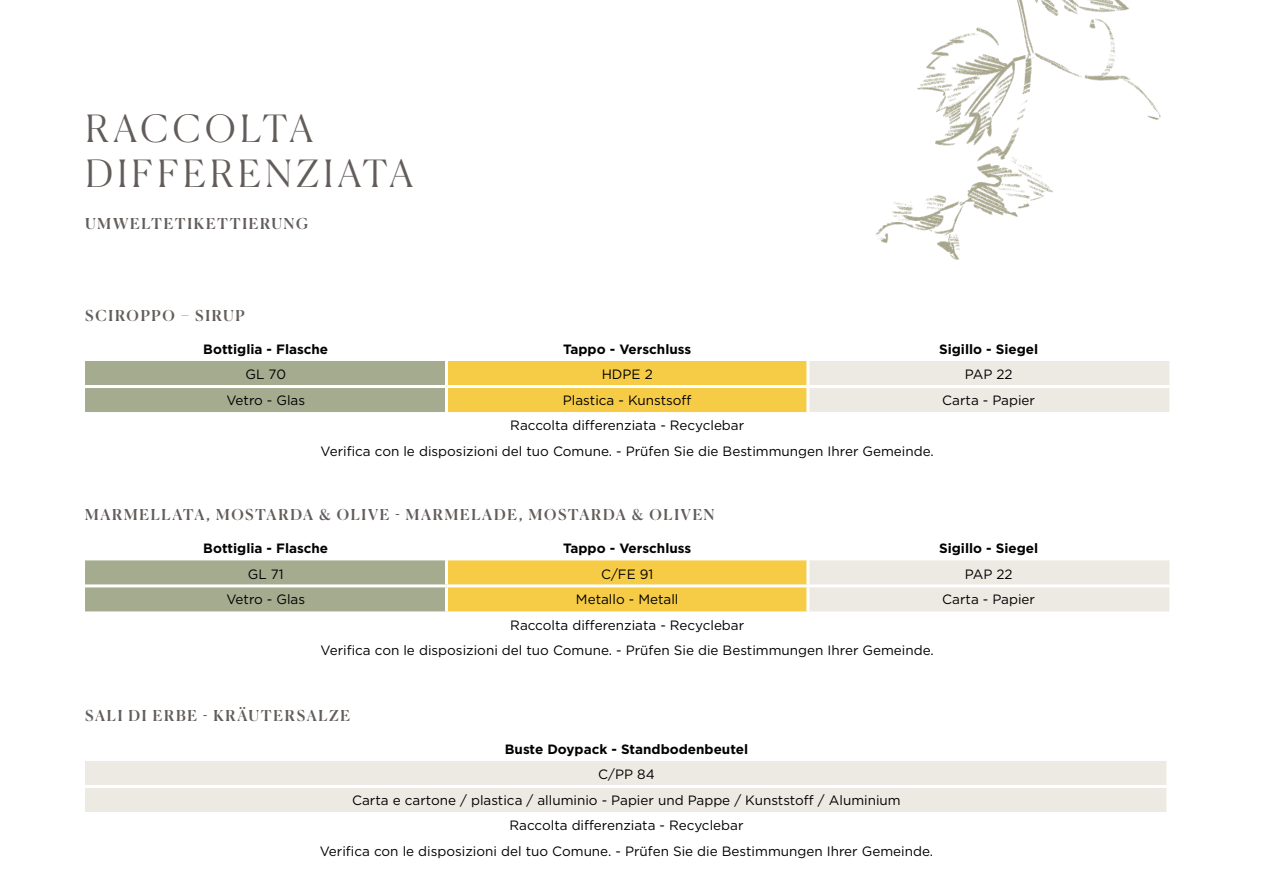
<style>
.page{position:relative;width:1263px;height:893px;background:#fff}
.page>*{position:absolute;margin:0;border:0;box-sizing:border-box;transform-origin:0 0}
.t1{font:300 37.5px/45px "Canela";letter-spacing:.12em;color:#625d5a}
.t2{font:500 15px "Canela";letter-spacing:.12em;color:#625d5a}
.t3{font:13.5px/25.5px "Gotham";color:#000;text-align:center}
.t4{font:700 13.5px "Gotham";color:#000}
</style>
<div class="page">
<img style="left:875px;top:0;width:286px;height:260px">
<svg style="left:85px;top:361px;width:1084px;height:51px;background:#d7ca92"></svg>
<hr style="left:445px;top:361px;width:3px;height:24px;background:#fff">
<hr style="left:445px;top:388px;width:3px;height:24px;background:#fff">
<hr style="left:806px;top:361px;width:3px;height:24px;background:#fff">
<hr style="left:806px;top:388px;width:3px;height:24px;background:#fff">
<hr style="left:85px;top:385px;width:361px;height:3px;background:#fff">
<hr style="left:446px;top:385px;width:362px;height:3px;background:#fff">
<hr style="left:808px;top:385px;width:361px;height:3px;background:#fff">
<svg style="left:85px;top:560px;width:1084px;height:51px;background:#d8cb94"></svg>
<hr style="left:445px;top:560px;width:3px;height:24px;background:#fff">
<hr style="left:445px;top:587px;width:3px;height:24px;background:#fff">
<hr style="left:806px;top:560px;width:3px;height:24px;background:#fff">
<hr style="left:806px;top:587px;width:3px;height:24px;background:#fff">
<hr style="left:85px;top:584px;width:361px;height:3px;background:#fff">
<hr style="left:446px;top:584px;width:362px;height:3px;background:#fff">
<hr style="left:808px;top:584px;width:361px;height:3px;background:#fff">
<div style="left:85px;top:761px;width:1081px;height:51px;background:#ede9e3"></div>
<hr style="left:85px;top:785px;width:1084px;height:3px;background:#fff">
<h1 class="t1" style="left:85px;top:103px;width:329px">RACCOLTA<br>DIFFERENZIATA</h1>
<p class="t2" style="left:85px;top:212px;width:224px">UMWELTETIKETTIERUNG</p>
<p class="t2" style="left:85px;top:304px;width:161px">SCIROPPO – SIRUP</p>
<p class="t4" style="left:203px;top:340px;width:126px">Bottiglia - Flasche</p>
<p class="t4" style="left:563px;top:340px;width:130px">Tappo - Verschluss</p>
<p class="t4" style="left:939px;top:340px;width:101px">Sigillo - Siegel</p>
<p class="t3" style="left:246px;top:361px;width:42px">GL 70</p>
<p class="t3" style="left:602px;top:361px;width:53px">HDPE 2</p>
<p class="t3" style="left:965px;top:361px;width:49px">PAP 22</p>
<p class="t3" style="left:226px;top:387px;width:80px">Vetro - Glas</p>
<p class="t3" style="left:563px;top:387px;width:130px">Plastica - Kunstsoff</p>
<p class="t3" style="left:942px;top:387px;width:94px">Carta - Papier</p>
<p class="t3" style="left:321px;top:412px;width:615px">Raccolta differenziata - Recyclebar<br>Verifica con le disposizioni del tuo Comune. - Prüfen Sie die Bestimmungen Ihrer Gemeinde.</p>
<p class="t2" style="left:85px;top:503px;width:631px">MARMELLATA, MOSTARDA &amp; OLIVE - MARMELADE, MOSTARDA &amp; OLIVEN</p>
<p class="t4" style="left:203px;top:539px;width:126px">Bottiglia - Flasche</p>
<p class="t4" style="left:563px;top:539px;width:130px">Tappo - Verschluss</p>
<p class="t4" style="left:939px;top:539px;width:101px">Sigillo - Siegel</p>
<p class="t3" style="left:248px;top:561px;width:38px">GL 71</p>
<p class="t3" style="left:601px;top:561px;width:54px">C/FE 91</p>
<p class="t3" style="left:965px;top:561px;width:49px">PAP 22</p>
<p class="t3" style="left:226px;top:586px;width:80px">Vetro - Glas</p>
<p class="t3" style="left:576px;top:586px;width:104px">Metallo - Metall</p>
<p class="t3" style="left:942px;top:586px;width:94px">Carta - Papier</p>
<p class="t3" style="left:321px;top:612px;width:615px">Raccolta differenziata - Recyclebar<br>Verifica con le disposizioni del tuo Comune. - Prüfen Sie die Bestimmungen Ihrer Gemeinde.</p>
<p class="t2" style="left:85px;top:704px;width:267px">SALI DI ERBE - KRÄUTERSALZE</p>
<p class="t4" style="left:505px;top:740px;width:245px">Buste Doypack - Standbodenbeutel</p>
<p class="t3" style="left:320px;top:761px;width:615px">C/PP 84<br>Carta e cartone / plastica / alluminio - Papier und Pappe / Kunststoff / Aluminium<br>Raccolta differenziata - Recyclebar<br>Verifica con le disposizioni del tuo Comune. - Prüfen Sie die Bestimmungen Ihrer Gemeinde.</p>
</div>
